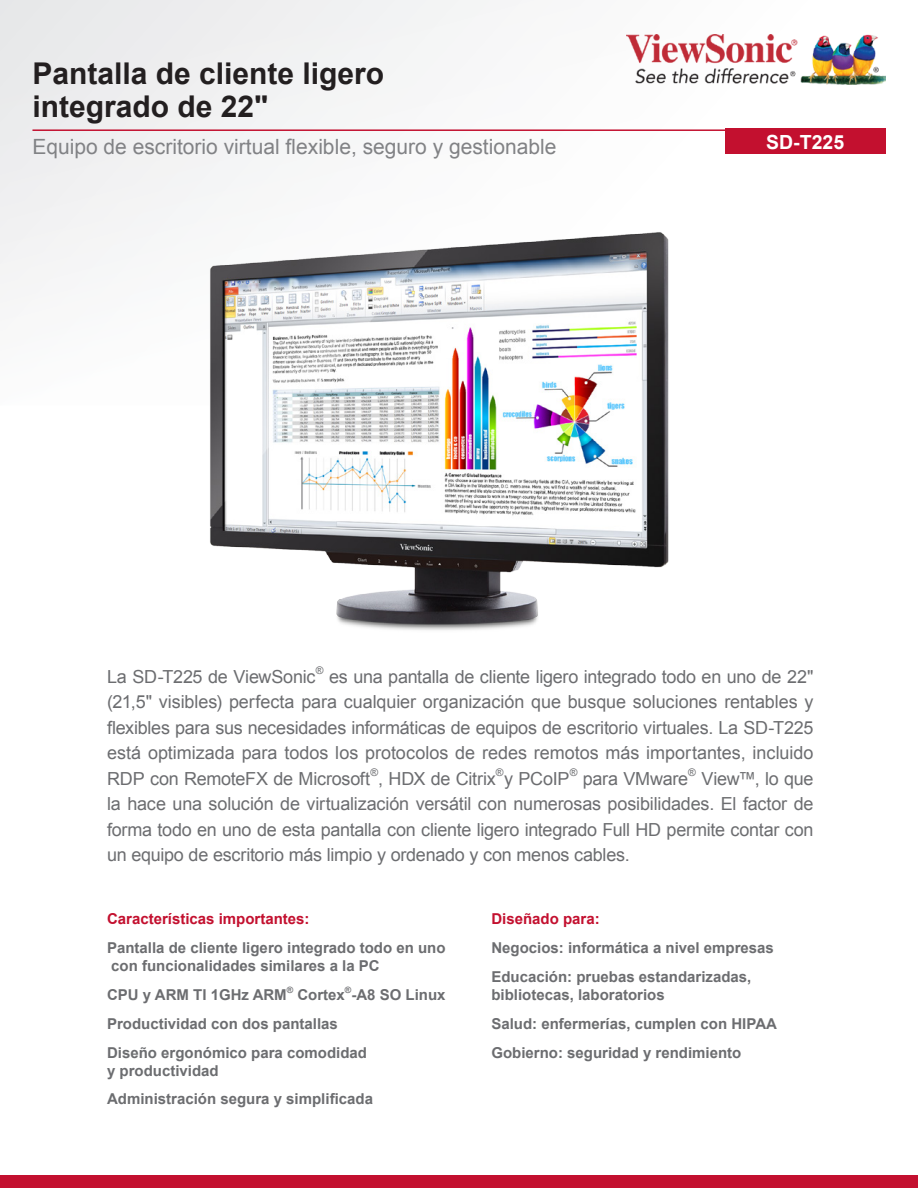
<style>
.page{position:relative;width:918px;height:1188px;background:#fff}
.page>*{position:absolute;margin:0;border:0;box-sizing:border-box;transform-origin:0 0}
.t1{font:700 30px/33px "Arial";color:#231f20}
.t2{font:21px "Arial";color:#818285}
.t3{font:700 19.5px "Arial";color:#fff}
.Body_Copy{font:18px/25.5px "Arial";letter-spacing:-.015em;color:#6c6d70;text-align:justify}
.Bullets_2{font:700 15px/18px "Arial";color:#6c6d70}
.Bullets_2-2{font:700 15px "Arial";color:#c3102f}
.Body_Copy-2{font:10.5px "Arial";color:#6c6d70}
.Bullets_2-3{font:700 8.7px "Arial";color:#6c6d70}
</style>
<div class="page">
<div style="left:1px;top:1px;width:916px;height:405px;background:linear-gradient(to right,#efeff0,#fff)"></div>
<div style="left:0;top:1175px;width:918px;height:13px;background:#c3102f"></div>
<img style="left:627px;top:35px;width:259px;height:49px">
<hr style="left:32px;top:129px;width:854px;height:2px;background:#c3102f">
<img style="left:149px;top:210px;width:609px;height:420px">
<div style="left:725px;top:129px;width:160px;height:25px;background:#c3102f"></div>
<p class="t1" style="left:32px;top:58px;width:353px">Pantalla de cliente ligero integrado de 22"</p>
<p class="t2" style="left:32px;top:133px;width:526px">Equipo de escritorio virtual flexible, seguro y gestionable</p>
<p class="t3" style="left:766px;top:129px;width:80px">SD-T225</p>
<p class="Body_Copy" style="left:107px;top:664px;width:210px">La SD-T225 de ViewSonic</p>
<p class="Body_Copy-2" style="left:316px;top:664px;width:9px">®</p>
<p class="Body_Copy" style="left:107px;top:664px;width:708px;text-indent:222px">es una pantalla de cliente ligero integrado todo en uno de 22" (21,5" visibles) perfecta para cualquier organización que busque soluciones rentables y flexibles para sus necesidades informáticas de equipos de escritorio virtuales. La SD-T225 está optimizada para todos los protocolos de redes remotos más importantes, incluido RDP con RemoteFX de Microsoft , HDX de Citrix</p>
<p class="Body_Copy-2" style="left:371px;top:766px;width:9px">®</p>
<p class="Body_Copy-2" style="left:496px;top:766px;width:9px">®</p>
<p class="Body_Copy" style="left:504px;top:766px;width:67px">y PCoIP</p>
<p class="Body_Copy-2" style="left:570px;top:766px;width:9px">®</p>
<p class="Body_Copy" style="left:583px;top:766px;width:107px">para VMware</p>
<p class="Body_Copy-2" style="left:688px;top:766px;width:9px">®</p>
<p class="Body_Copy" style="left:107px;top:766px;width:708px;text-indent:594px">View™, lo que la hace una solución de virtualización versátil con numerosas posibilidades. El factor de forma todo en uno de esta pantalla con cliente ligero integrado Full HD permite contar con un equipo de escritorio más limpio y ordenado y con menos cables.</p>
<p class="Bullets_2-2" style="left:107px;top:909px;width:204px">Características importantes:</p>
<p class="Bullets_2" style="left:107px;top:939px;width:340px">Pantalla de cliente ligero integrado todo en uno con funcionalidades similares a la PC</p>
<p class="Bullets_2" style="left:107px;top:986px;width:181px">CPU y ARM TI 1GHz ARM</p>
<p class="Bullets_2-3" style="left:287px;top:984px;width:8px">®</p>
<p class="Bullets_2" style="left:297px;top:986px;width:150px">Cortex -A8 SO Linux</p>
<p class="Bullets_2-3" style="left:345px;top:984px;width:8px">®</p>
<p class="Bullets_2" style="left:107px;top:1015px;width:232px">Productividad con dos pantallas</p>
<p class="Bullets_2" style="left:107px;top:1044px;width:262px">Diseño ergonómico para comodidad y productividad</p>
<p class="Bullets_2" style="left:107px;top:1091px;width:267px">Administración segura y simplificada</p>
<p class="Bullets_2-2" style="left:491px;top:909px;width:110px">Diseñado para:</p>
<p class="Bullets_2" style="left:491px;top:939px;width:284px">Negocios: informática a nivel empresas</p>
<p class="Bullets_2" style="left:491px;top:968px;width:262px">Educación: pruebas estandarizadas, bibliotecas, laboratorios</p>
<p class="Bullets_2" style="left:491px;top:1015px;width:287px">Salud: enfermerías, cumplen con HIPAA</p>
<p class="Bullets_2" style="left:491px;top:1044px;width:252px">Gobierno: seguridad y rendimiento</p>
</div>
